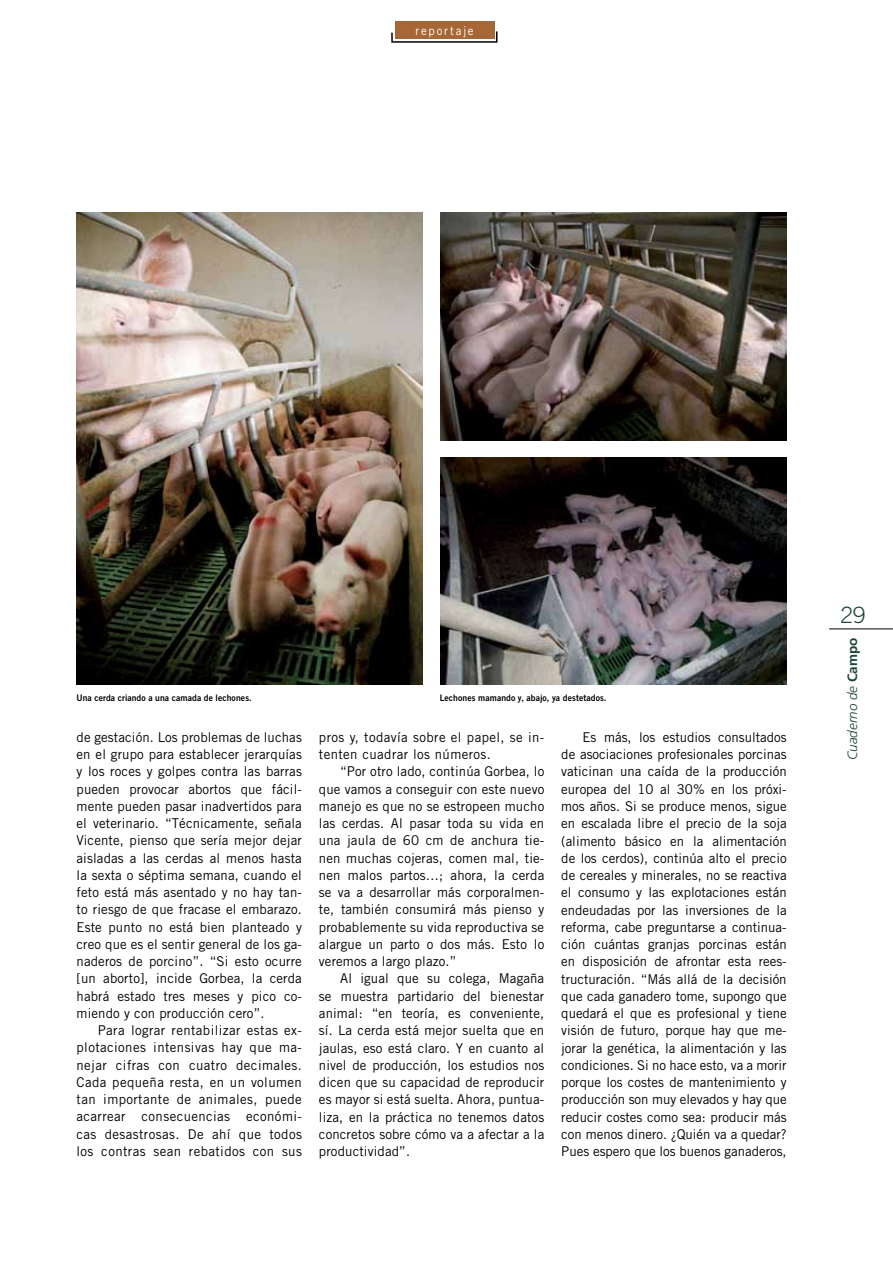
<style>
.page{position:relative;width:893px;height:1263px;background:#fff}
.page>*{position:absolute;margin:0;border:0;box-sizing:border-box;transform-origin:0 0}
.t1{font:300 22.5px "Trade Gothic";color:#1d4536}
.t2{font:13.5px/17.2px "Trade Gothic";letter-spacing:.01em;color:#000;text-align:justify}
.t3{font:13.5px/17.2px "Trade Gothic";letter-spacing:.03em;color:#000}
.t4{font:italic 300 13.5px "Frutiger";color:#1d4536}
.t5{font:12px "Trade Gothic";letter-spacing:.155em;color:#fff;scale:.95 1}
.t6{font:9px "Trade Gothic Bold Two";letter-spacing:.01em;color:#000;scale:.95 1}
.s1{font-weight:700;font-style:normal}
</style>
<div class="page">
<hr style="left:829px;top:628px;width:64px;height:1px;background:#000">
<img style="left:440px;top:213px;width:347px;height:227px">
<svg style="left:391px;top:30px;width:107px;height:13px"></svg>
<div style="left:395px;top:21px;width:99px;height:18px;background:#a76635"></div>
<img style="left:77px;top:213px;width:346px;height:472px">
<img style="left:440px;top:457px;width:347px;height:228px">
<p class="t5" style="left:416px;top:23px;width:63px">reportaje</p>
<p class="t6" style="left:77px;top:692px;width:186px">Una cerda criando a una camada de lechones.</p>
<p class="t6" style="left:440px;top:692px;width:177px">Lechones mamando y, abajo, ya destetados.</p>
<p class="t2" style="left:77px;top:728px;width:227px">de gestación. Los problemas de luchas en el grupo para establecer jerarquías y los roces y golpes contra las barras pueden provocar abortos que fácil&shy;mente pueden pasar inadvertidos para el veterinario. “Técnicamente, señala Vicente, pienso que sería mejor dejar aisladas a las cerdas al menos hasta la sexta o séptima semana, cuando el feto está más asentado y no hay tan&shy;to riesgo de que fracase el embarazo.<br>Este punto no está bien planteado y creo que es el sentir general de los ga&shy;naderos de porcino”. “Si esto ocurre [un aborto], incide Gorbea, la cerda habrá estado tres meses y pico co&shy;miendo y con producción cero”.</p>
<p class="t2" style="left:77px;top:1021px;width:227px;text-indent:21px">Para lograr rentabilizar estas ex&shy;plotaciones intensivas hay que ma&shy;nejar cifras con cuatro decimales.<br>Cada pequeña resta, en un volumen tan importante de animales, puede acarrear consecuencias económi&shy;cas desastrosas. De ahí que todos los contras sean rebatidos con sus</p>
<p class="t3" style="left:319px;top:728px;width:227px">pros y, todavía sobre el papel, se in&shy;tenten cuadrar los números.</p>
<p class="t2" style="left:319px;top:763px;width:227px;text-indent:21px">“Por otro lado, continúa Gorbea, lo que vamos a conseguir con este nuevo manejo es que no se estropeen mucho las cerdas. Al pasar toda su vida en una jaula de 60 cm de anchura tie&shy;nen muchas cojeras, comen mal, tie&shy;nen malos partos…; ahora, la cerda se va a desarrollar más corporalmen&shy;te, también consumirá más pienso y probablemente su vida reproductiva se alargue un parto o dos más. Esto lo veremos a largo plazo.”</p>
<p class="t2" style="left:319px;top:970px;width:227px;text-indent:21px">Al igual que su colega, Magaña se muestra partidario del bienestar animal: “en teoría, es conveniente, sí. La cerda está mejor suelta que en jaulas, eso está claro. Y en cuanto al nivel de producción, los estudios nos dicen que su capacidad de reproducir es mayor si está suelta. Ahora, puntua&shy;liza, en la práctica no tenemos datos concretos sobre cómo va a afectar a la productividad”.</p>
<p class="t2" style="left:561px;top:728px;width:227px;text-indent:21px">Es más, los estudios consultados de asociaciones profesionales porcinas vaticinan una caída de la producción europea del 10 al 30% en los próxi&shy;mos años. Si se produce menos, sigue en escalada libre el precio de la soja (alimento básico en la alimentación de los cerdos), continúa alto el precio de cereales y minerales, no se reactiva el consumo y las explotaciones están endeudadas por las inversiones de la reforma, cabe preguntarse a continua&shy;ción cuántas granjas porcinas están en disposición de afrontar esta rees&shy;tructuración. “Más allá de la decisión que cada ganadero tome, supongo que quedará el que es profesional y tiene visión de futuro, porque hay que me&shy;jorar la genética, la alimentación y las condiciones. Si no hace esto, va a morir porque los costes de mantenimiento y producción son muy elevados y hay que reducir costes como sea: producir más con menos dinero. ¿Quién va a quedar?<br>Pues espero que los buenos ganaderos,</p>
<h1 class="t1" style="left:840px;top:601px;width:27px">29</h1>
<p class="t4" style="left:845px;top:760px;width:124px;rotate:-90deg">Cuaderno de <span class="s1">Campo</span></p>
</div>
